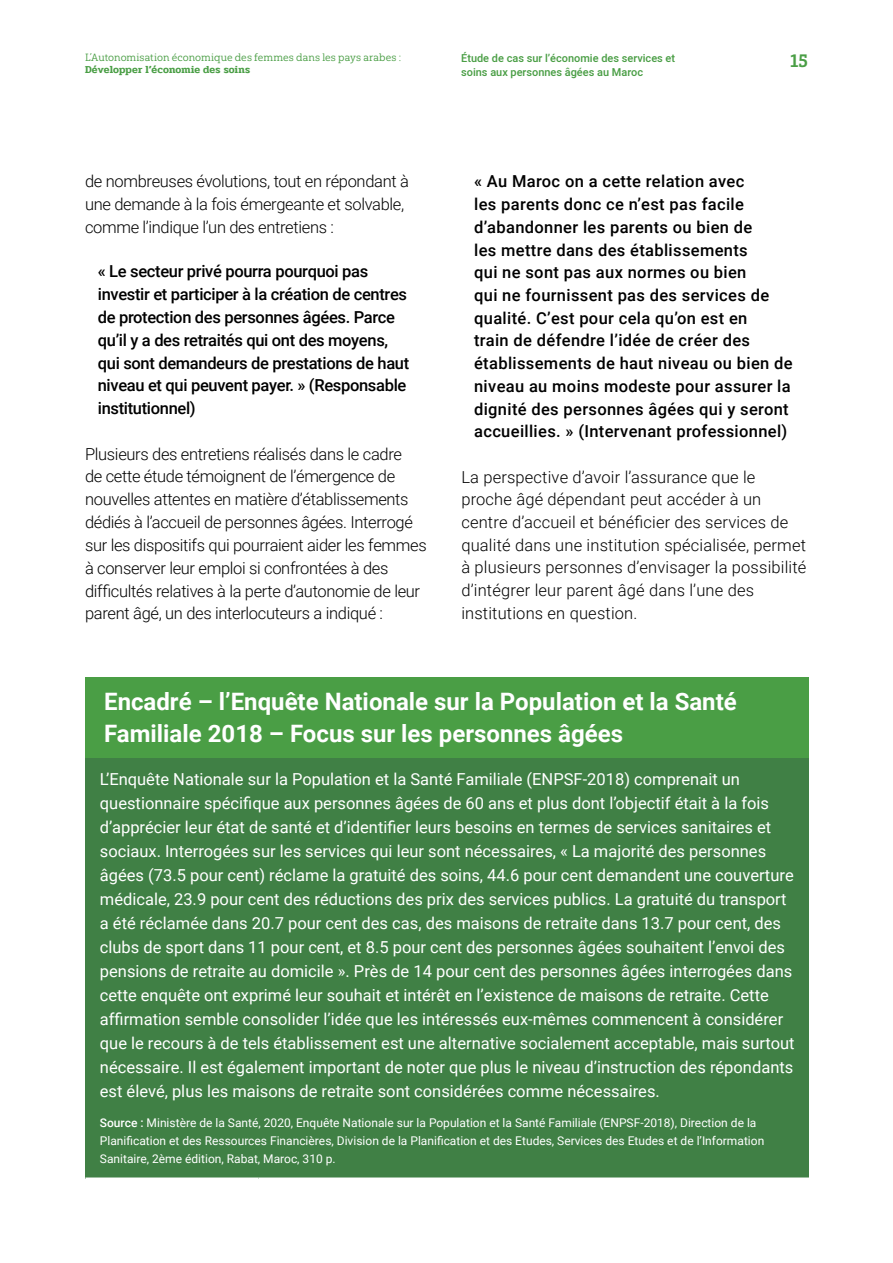
<style>
.page{position:relative;width:893px;height:1263px;background:#fff}
.page>*{position:absolute;margin:0;border:0;box-sizing:border-box;transform-origin:0 0}
.t1{font:700 24px/31.5px "Roboto";color:#fff}
.t2{font:18px "Yorkten Slab Nor Bol";color:#4a9e45}
.t3{font:16.5px/24px "Roboto";color:#fff}
.t4{font:300 16.5px/22.8px "Roboto";letter-spacing:-.02em;color:#000}
.t5{font:500 16.5px/22.6px "Roboto";letter-spacing:.02em;color:#000}
.t6{font:300 16.5px/22.6px "Roboto";letter-spacing:.01em;color:#000}
.t7{font:500 16.5px/22.8px "Roboto";letter-spacing:-.02em;color:#000}
.t8{font:12px/18px "Roboto";color:#fff}
.t9{font:500 10.95px "Heebo";color:#4a9e45}
.t10{font:10.5px "Yorkten Slab Nor Reg";letter-spacing:.01em;color:#4a9e45}
.t11{font:600 10.5px "Pridi";letter-spacing:.015em;color:#4a9e45}
.s1{font-weight:500}
</style>
<div class="page">
<div style="left:85px;top:677px;width:724px;height:81px;background:#4a9e45"></div>
<div style="left:85px;top:758px;width:724px;height:420px;background:#408045"></div>
<hr style="left:85px;top:1177px;width:173px;height:2px;background:#fff">
<hr style="left:258px;top:1177px;width:551px;height:2px;background:#fff">
<p class="t10" style="left:85px;top:52px;width:318px">L’Autonomisation économique des femmes dans les pays arabes :</p>
<p class="t11" style="left:85px;top:62px;width:167px">Développer l’économie des soins</p>
<p class="t9" style="left:461px;top:51px;width:215px">Étude de cas sur l’économie des services et</p>
<p class="t2" style="left:790px;top:49px;width:19px">15</p>
<p class="t9" style="left:461px;top:64px;width:183px">soins aux personnes âgées au Maroc</p>
<p class="t4" style="left:85px;top:169px;width:325px">de nombreuses évolutions, tout en répondant à une demande à la fois émergeante et solvable, comme l’indique l’un des entretiens :</p>
<p class="t7" style="left:98px;top:259px;width:313px">« Le secteur privé pourra pourquoi pas investir et participer à la création de centres de protection des personnes âgées. Parce qu’il y a des retraités qui ont des moyens, qui sont demandeurs de prestations de haut niveau et qui peuvent payer. » (Responsable institutionnel)</p>
<p class="t4" style="left:85px;top:442px;width:343px">Plusieurs des entretiens réalisés dans le cadre<br>de cette étude témoignent de l’émergence de nouvelles attentes en matière d’établissements dédiés à l’accueil de personnes âgées. Interrogé sur les dispositifs qui pourraient aider les femmes à conserver leur emploi si confrontées à des difficultés relatives à la perte d’autonomie de leur parent âgé, un des interlocuteurs a indiqué :</p>
<p class="t5" style="left:474px;top:170px;width:320px">« Au Maroc on a cette relation avec<br>les parents donc ce n’est pas facile d’abandonner les parents ou bien de<br>les mettre dans des établissements<br>qui ne sont pas aux normes ou bien<br>qui ne fournissent pas des services de qualité. C’est pour cela qu’on est en<br>train de défendre l’idée de créer des établissements de haut niveau ou bien de niveau au moins modeste pour assurer la dignité des personnes âgées qui y seront accueillies. » (Intervenant professionnel)</p>
<p class="t6" style="left:461px;top:465px;width:346px">La perspective d’avoir l’assurance que le proche âgé dépendant peut accéder à un centre d’accueil et bénéficier des services de qualité dans une institution spécialisée, permet à plusieurs personnes d’envisager la possibilité d’intégrer leur parent âgé dans l’une des institutions en question.</p>
<h1 class="t1" style="left:104px;top:685px;width:634px">Encadré – l’Enquête Nationale sur la Population et la Santé<br>Familiale 2018 – Focus sur les personnes âgées</h1>
<p class="t3" style="left:100px;top:766px;width:696px">L’Enquête Nationale sur la Population et la Santé Familiale (ENPSF-2018) comprenait un questionnaire spécifique aux personnes âgées de 60 ans et plus dont l’objectif était à la fois d’apprécier leur état de santé et d’identifier leurs besoins en termes de services sanitaires et sociaux. Interrogées sur les services qui leur sont nécessaires, « La majorité des personnes âgées (73.5 pour cent) réclame la gratuité des soins, 44.6 pour cent demandent une couverture médicale, 23.9 pour cent des réductions des prix des services publics. La gratuité du transport a été réclamée dans 20.7 pour cent des cas, des maisons de retraite dans 13.7 pour cent, des clubs de sport dans 11 pour cent, et 8.5 pour cent des personnes âgées souhaitent l’envoi des pensions de retraite au domicile ». Près de 14 pour cent des personnes âgées interrogées dans cette enquête ont exprimé leur souhait et intérêt en l’existence de maisons de retraite. Cette affirmation semble consolider l’idée que les intéressés eux-mêmes commencent à considérer que le recours à de tels établissement est une alternative socialement acceptable, mais surtout nécessaire. Il est également important de noter que plus le niveau d’instruction des répondants est élevé, plus les maisons de retraite sont considérées comme nécessaires.</p>
<p class="t8" style="left:100px;top:1114px;width:666px"><span class="s1">Source :</span> Ministère de la Santé, 2020, Enquête Nationale sur la Population et la Santé Familiale (ENPSF-2018), Direction de la<br>Planification et des Ressources Financières, Division de la Planification et des Etudes, Services des Etudes et de l’Information<br>Sanitaire, 2ème édition, Rabat, Maroc, 310 p.</p>
</div>
